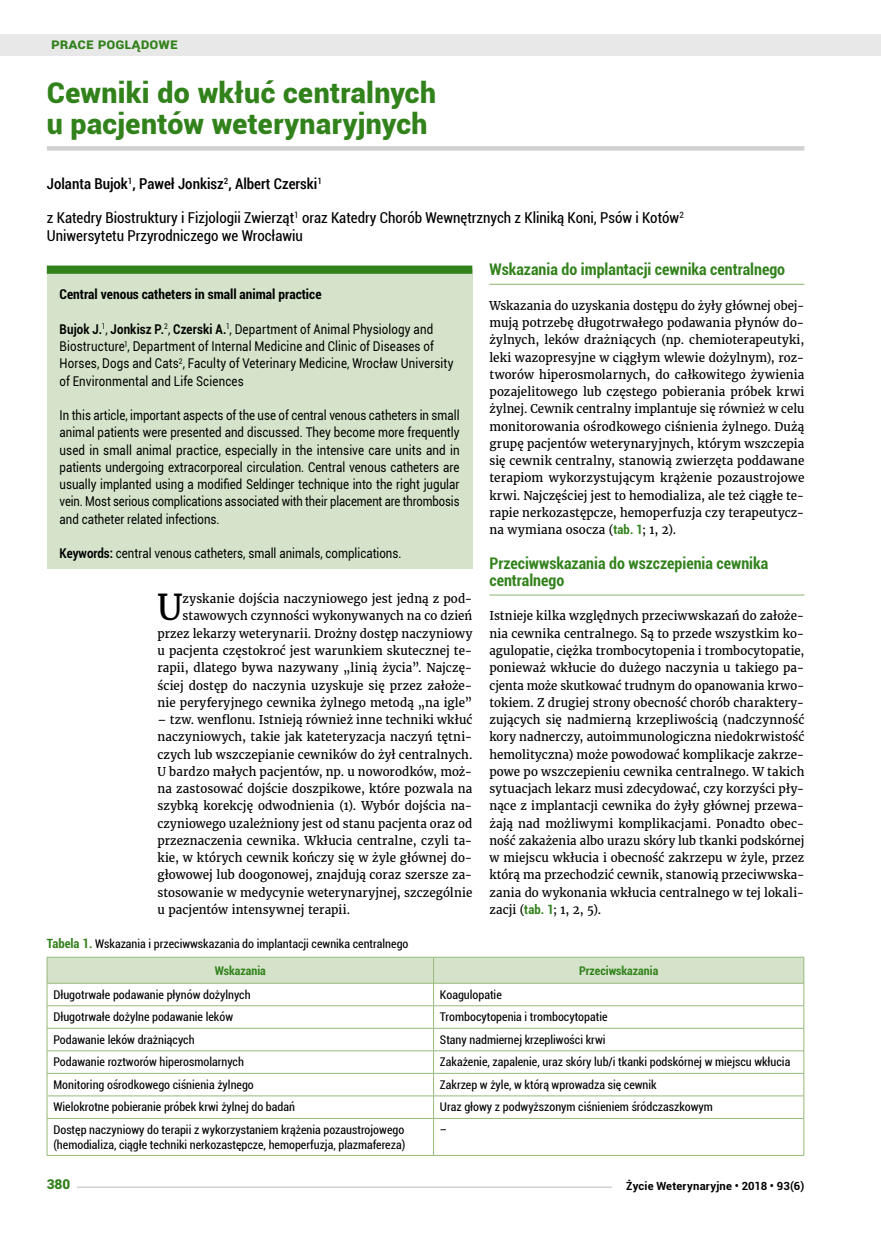
<style>
.page{position:relative;width:881px;height:1234px;background:#fff}
.page>*{position:absolute;margin:0;border:0;box-sizing:border-box;transform-origin:0 0}
.t1{font:35.25px "Merriweather";color:#000}
.t2{font:900 28.5px/31.5px "Roboto";letter-spacing:.015em;color:#32821c}
.t3{font:700 condensed 16.05px/17.2px "Roboto";color:#32821c}
.t4{font:condensed 15px/17.2px "Roboto";color:#000}
.t5{font:500 condensed 15px "Roboto";color:#000}
.t6{font:700 15px "Roboto";color:#32821c}
.t7{font:13.5px/17.2px "Roboto";letter-spacing:.01em;color:#000;scale:.85 1}
.t8{font:700 condensed 13.5px "Roboto";color:#000}
.t9{font:900 13.5px "Roboto";color:#32821c}
.t10{font:12px/17.2px "Merriweather";letter-spacing:.01em;color:#000;text-align:justify}
.t11{font:condensed 12px/26.2px "Roboto";color:#000}
.t12{font:12px/17.2px "Merriweather";letter-spacing:.01em;color:#000;text-align:justify;scale:.96 1}
.t13{font:700 condensed 12px "Roboto";color:#32821c}
.t14{font:700 11.25px "Roboto";letter-spacing:.02em;color:#000}
.s1{font-weight:700}
.s2{font-weight:700;font-size:12.75px;color:#32821c}
.s3{font-weight:700;color:#32821c}
.s4{font-family:"Roboto";font-weight:700;font-stretch:condensed;font-size:12.75px;color:#32821c}
</style>
<div class="page">
<hr style="left:489px;top:284px;width:315px;height:1px;background:#96ba7b">
<hr style="left:489px;top:594px;width:315px;height:1px;background:#96ba7b">
<div style="left:47px;top:146px;width:757px;height:5px;background:#d2d1d1"></div>
<div style="left:47px;top:269px;width:425px;height:299px;background:#d4e3c9"></div>
<div style="left:47px;top:265px;width:425px;height:9px;background:#32821c"></div>
<svg style="left:48px;top:1118px;width:755px;height:36px"></svg>
<hr style="left:47px;top:1117px;width:386px;height:1px;background:#96ba7b">
<hr style="left:433px;top:1117px;width:370px;height:1px;background:#96ba7b">
<hr style="left:433px;top:1118px;width:1px;height:36px;background:#96ba7b">
<hr style="left:47px;top:1118px;width:1px;height:36px;background:#96ba7b">
<hr style="left:803px;top:1118px;width:1px;height:36px;background:#96ba7b">
<hr style="left:47px;top:1154px;width:386px;height:1px;background:#96ba7b">
<hr style="left:433px;top:1154px;width:370px;height:1px;background:#96ba7b">
<hr style="left:47px;top:956px;width:386px;height:1px;background:#96ba7b">
<hr style="left:433px;top:956px;width:370px;height:1px;background:#96ba7b">
<svg style="left:47px;top:957px;width:757px;height:160px"></svg>
<hr style="left:47px;top:982px;width:386px;height:1px;background:#96ba7b">
<hr style="left:433px;top:982px;width:370px;height:1px;background:#96ba7b">
<div style="left:0;top:35px;width:880px;height:21px;background:#e8e8e8"></div>
<hr style="left:47px;top:1186px;width:565px;height:1px;background:#d2d1d1">
<div style="left:47px;top:1178px;width:30px;height:15px;background:#fff"></div>
<p class="t6" style="left:51px;top:33px;width:128px">Prace poglądowe</p>
<h2 class="t2" style="left:47px;top:75px;width:390px">Cewniki do wkłuć centralnych u pacjentów weterynaryjnych</h2>
<p class="t5" style="left:47px;top:173px;width:276px">Jolanta Bujok<sup>1</sup>, Paweł Jonkisz<sup>2</sup>, Albert Czerski<sup>1</sup></p>
<p class="t4" style="left:47px;top:209px;width:638px">z Katedry Biostruktury i Fizjologii Zwierząt<sup>1</sup> oraz Katedry Chorób Wewnętrznych z Kliniką Koni, Psów i Kotów<sup>2<br></sup>Uniwersytetu Przyrodniczego we Wrocławiu</p>
<p class="t8" style="left:60px;top:285px;width:263px">Central venous catheters in small animal practice</p>
<p class="t7" style="left:60px;top:320px;width:465px"><span class="s1">Bujok J.</span><sup>1</sup>, <span class="s1">Jonkisz P.</span><sup>2</sup>, <span class="s1">Czerski A.</span><sup>1</sup>, Department of Animal Physiology and Biostructure<sup>1</sup>, Department of Internal Medicine and Clinic of Diseases of Horses, Dogs and Cats<sup>2</sup>, Faculty of Veterinary Medicine, Wrocław University of Environmental and Life Sciences</p>
<p class="t7" style="left:60px;top:406px;width:472px;text-align:justify">In this article, important aspects of the use of central venous catheters in small animal patients were presented and discussed. They become more frequently used in small animal practice, especially in the intensive care units and in patients undergoing extracorporeal circulation. Central venous catheters are usually implanted using a modified Seldinger technique into the right jugular vein. Most serious complications associated with their placement are thrombosis and catheter related infections.</p>
<p class="t7" style="left:60px;top:544px;width:403px"><span class="s1">Keywords:</span> central venous catheters, small animals, complications.</p>
<p class="t10" style="left:157px;top:590px;width:316px;text-align:right">zyskanie dojścia naczyniowego jest jedną z pod&shy;stawowych czynności wykonywanych na co dzień przez lekarzy weterynarii. Drożny dostęp naczyniowy u pacjenta częstokroć jest warunkiem skutecznej te&shy;rapii, dlatego bywa nazywany „linią życia”. Najczę&shy;ściej dostęp do naczynia uzyskuje się przez założe&shy;nie peryferyjnego cewnika żylnego metodą „na igle”</p>
<p class="t10" style="left:157px;top:711px;width:316px">– tzw. wenflonu. Istnieją również inne techniki wkłuć naczyniowych, takie jak kateteryzacja naczyń tętni&shy;czych lub wszczepianie cewników do żył centralnych.<br>U bardzo małych pacjentów, np. u noworodków, moż&shy;na zastosować dojście doszpikowe, które pozwala na szybką korekcję odwodnienia (1). Wybór dojścia na&shy;czyniowego uzależniony jest od stanu pacjenta oraz od przeznaczenia cewnika. Wkłucia centralne, czyli ta&shy;kie, w których cewnik kończy się w żyle głównej do&shy;głowowej lub doogonowej, znajdują coraz szersze za&shy;stosowanie w medycynie weterynaryjnej, szczególnie u pacjentów intensywnej terapii.</p>
<h1 class="t1" style="left:157px;top:585px;width:27px">U</h1>
<p class="t11" style="left:214px;top:930px;width:195px;text-indent:-168px"><span class="s2">Tabela 1.</span> Wskazania i przeciwwskazania do implantacji cewnika centralnego<br><span class="s3">Wskazania</span></p>
<h3 class="t3" style="left:489px;top:260px;width:297px">Wskazania do implantacji cewnika centralnego</h3>
<p class="t12" style="left:489px;top:297px;width:329px">Wskazania do uzyskania dostępu do żyły głównej obej&shy;mują potrzebę długotrwałego podawania płynów do&shy;żylnych, leków drażniących (np. chemioterapeutyki, leki wazopresyjne w ciągłym wlewie dożylnym), roz&shy;tworów hiperosmolarnych, do całkowitego żywienia pozajelitowego lub częstego pobierania próbek krwi żylnej. Cewnik centralny implantuje się również w celu monitorowania ośrodkowego ciśnienia żylnego. Dużą grupę pacjentów weterynaryjnych, którym wszczepia się cewnik centralny, stanowią zwierzęta poddawane terapiom wykorzystującym krążenie pozaustrojowe krwi. Najczęściej jest to hemodializa, ale też ciągłe te&shy;rapie nerkozastępcze, hemoperfuzja czy terapeutycz&shy;na wymiana osocza (<span class="s4">tab. 1</span>; 1, 2).</p>
<h3 class="t3" style="left:489px;top:553px;width:280px">Przeciwwskazania do wszczepienia cewnika centralnego</h3>
<p class="t10" style="left:489px;top:607px;width:316px">Istnieje kilka względnych przeciwwskazań do założe&shy;nia cewnika centralnego. Są to przede wszystkim ko&shy;agulopatie, ciężka trombocytopenia i trombocytopatie, ponieważ wkłucie do dużego naczynia u takiego pa&shy;cjenta może skutkować trudnym do opanowania krwo&shy;tokiem. Z drugiej strony obecność chorób charaktery&shy;zujących się nadmierną krzepliwością (nadczynność kory nadnerczy, autoimmunologiczna niedokrwistość hemolityczna) może powodować komplikacje zakrze&shy;powe po wszczepieniu cewnika centralnego. W takich sytuacjach lekarz musi zdecydować, czy korzyści pły&shy;nące z implantacji cewnika do żyły głównej przewa&shy;żają nad możliwymi komplikacjami. Ponadto obec&shy;ność zakażenia albo urazu skóry lub tkanki podskórnej w miejscu wkłucia i obecność zakrzepu w żyle, przez którą ma przechodzić cewnik, stanowią przeciwwska&shy;zania do wykonania wkłucia centralnego w tej lokali&shy;zacji (<span class="s4">tab. 1</span>; 1, 2, 5).</p>
<p class="t13" style="left:579px;top:961px;width:81px">Przeciwskazania</p>
<p class="t11" style="left:53px;top:980px;width:199px">Długotrwałe podawanie płynów dożylnych</p>
<p class="t11" style="left:440px;top:980px;width:63px">Koagulopatie</p>
<p class="t11" style="left:53px;top:1003px;width:181px">Długotrwałe dożylne podawanie leków</p>
<p class="t11" style="left:440px;top:1003px;width:169px">Trombocytopenia i trombocytopatie</p>
<p class="t11" style="left:53px;top:1025px;width:143px">Podawanie leków drażniących</p>
<p class="t11" style="left:440px;top:1025px;width:167px">Stany nadmiernej krzepliwości krwi</p>
<p class="t11" style="left:53px;top:1048px;width:192px">Podawanie roztworów hiperosmolarnych</p>
<p class="t11" style="left:440px;top:1048px;width:352px">Zakażenie, zapalenie, uraz skóry lub/i tkanki podskórnej w miejscu wkłucia</p>
<p class="t11" style="left:53px;top:1070px;width:202px">Monitoring ośrodkowego ciśnienia żylnego</p>
<p class="t11" style="left:440px;top:1070px;width:218px">Zakrzep w żyle, w którą wprowadza się cewnik</p>
<p class="t11" style="left:53px;top:1093px;width:243px">Wielokrotne pobieranie próbek krwi żylnej do badań</p>
<p class="t11" style="left:440px;top:1093px;width:274px">Uraz głowy z podwyższonym ciśnieniem śródczaszkowym</p>
<p class="t11" style="left:53px;top:1121px;width:353px;line-height:15px">Dostęp naczyniowy do terapii z wykorzystaniem krążenia pozaustrojowego (hemodializa, ciągłe techniki nerkozastępcze, hemoperfuzja, plazmafereza)</p>
<p class="t11" style="left:440px;top:1115px;width:9px">–</p>
<p class="t9" style="left:47px;top:1174px;width:25px">380</p>
<p class="t14" style="left:626px;top:1177px;width:179px">Życie Weterynaryjne • 2018 • 93(6)</p>
</div>
